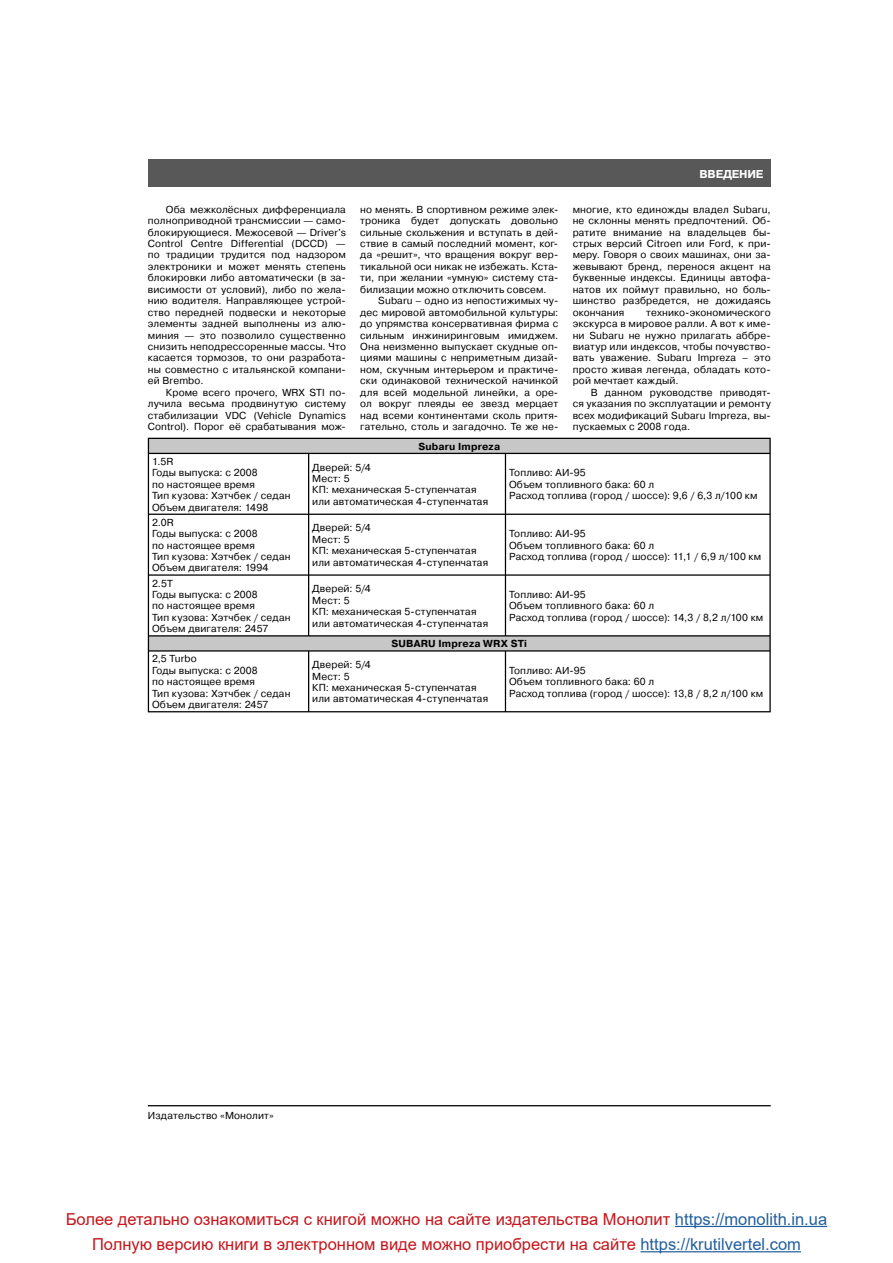
<style>
.page{position:relative;width:893px;height:1263px;background:#fff}
.page>*{position:absolute;margin:0;border:0;box-sizing:border-box;transform-origin:0 0}
.t1{font:16.5px "Arial";color:#c4161c}
.t2{font:700 11.4px "Pragmatica C";letter-spacing:-.02em;color:#fff}
.t3{font:10.2px/11.4px "Pragmatica C";letter-spacing:.015em;color:#000}
.t4{font:700 10.2px "Pragmatica C";letter-spacing:.02em;color:#000}
.s1{color:#215e9e}
</style>
<div class="page">
<hr style="left:148px;top:1105px;width:623px;height:1px;background:#000">
<div style="left:148px;top:159px;width:623px;height:28px;background:#585858"></div>
<svg style="left:149px;top:439px;width:620px;height:211px"></svg>
<hr style="left:148px;top:438px;width:161px;height:1px;background:#000">
<svg style="left:148px;top:439px;width:1px;height:14px"></svg>
<hr style="left:309px;top:438px;width:462px;height:1px;background:#000">
<svg style="left:769px;top:439px;width:2px;height:14px"></svg>
<hr style="left:148px;top:453px;width:161px;height:1px;background:#000">
<hr style="left:148px;top:454px;width:1px;height:60px;background:#000">
<hr style="left:309px;top:453px;width:196px;height:1px;background:#000">
<hr style="left:308px;top:454px;width:1px;height:60px;background:#000">
<hr style="left:505px;top:453px;width:266px;height:1px;background:#000">
<hr style="left:505px;top:454px;width:1px;height:60px;background:#000">
<hr style="left:769px;top:454px;width:2px;height:60px;background:#000">
<hr style="left:148px;top:514px;width:161px;height:1px;background:#000">
<hr style="left:148px;top:515px;width:1px;height:59px;background:#000">
<hr style="left:309px;top:514px;width:196px;height:1px;background:#000">
<hr style="left:308px;top:515px;width:1px;height:59px;background:#000">
<hr style="left:505px;top:514px;width:266px;height:1px;background:#000">
<hr style="left:505px;top:515px;width:1px;height:59px;background:#000">
<hr style="left:769px;top:515px;width:2px;height:59px;background:#000">
<hr style="left:148px;top:574px;width:161px;height:2px;background:#000">
<hr style="left:148px;top:576px;width:1px;height:59px;background:#000">
<hr style="left:309px;top:574px;width:196px;height:2px;background:#000">
<hr style="left:308px;top:576px;width:1px;height:59px;background:#000">
<hr style="left:505px;top:574px;width:266px;height:2px;background:#000">
<hr style="left:505px;top:576px;width:1px;height:59px;background:#000">
<hr style="left:769px;top:576px;width:2px;height:59px;background:#000">
<hr style="left:148px;top:635px;width:161px;height:1px;background:#000">
<svg style="left:148px;top:636px;width:1px;height:14px"></svg>
<hr style="left:309px;top:635px;width:462px;height:1px;background:#000">
<svg style="left:769px;top:636px;width:2px;height:14px"></svg>
<hr style="left:148px;top:650px;width:161px;height:1px;background:#000">
<hr style="left:148px;top:652px;width:1px;height:59px;background:#000">
<hr style="left:309px;top:650px;width:196px;height:1px;background:#000">
<hr style="left:308px;top:652px;width:1px;height:59px;background:#000">
<hr style="left:505px;top:650px;width:266px;height:1px;background:#000">
<hr style="left:505px;top:652px;width:1px;height:59px;background:#000">
<hr style="left:769px;top:652px;width:2px;height:59px;background:#000">
<hr style="left:148px;top:711px;width:623px;height:1px;background:#000">
<hr style="left:640px;top:1251px;width:161px;height:1px;background:#215e9e">
<hr style="left:675px;top:1226px;width:152px;height:1px;background:#215e9e">
<p class="t3" style="left:148px;top:204px;width:200px;text-align:justify;text-indent:18px">Оба межколёсных дифференциала полноприводной трансмиссии — само&shy;блокирующиеся. Межосевой — Driver's Control Centre Differential (DCCD) — по традиции трудится под надзором электроники и может менять степень блокировки либо автоматически (в за&shy;висимости от условий), либо по жела&shy;нию водителя. Направляющее устрой&shy;ство передней подвески и некоторые элементы задней выполнены из алю&shy;миния — это позволило существенно снизить неподрессоренные массы. Что касается тормозов, то они разработа&shy;ны совместно с итальянской компани&shy;ей Brembo.</p>
<p class="t3" style="left:148px;top:386px;width:200px;text-align:justify;text-indent:18px">Кроме всего прочего, WRX STI по&shy;лучила весьма продвинутую систему стабилизации VDC (Vehicle Dynamics Control). Порог её срабатывания мож-</p>
<p class="t3" style="left:360px;top:204px;width:200px;text-align:justify">но менять. В спортивном режиме элек&shy;троника будет допускать довольно сильные скольжения и вступать в дей&shy;ствие в самый последний момент, ког&shy;да «решит», что вращения вокруг вер&shy;тикальной оси никак не избежать. Кста&shy;ти, при желании «умную» систему ста&shy;билизации можно отключить совсем.</p>
<p class="t3" style="left:360px;top:295px;width:200px;text-align:justify;text-indent:18px">Subaru – одно из непостижимых чу&shy;дес мировой автомобильной культуры: до упрямства консервативная фирма с сильным инжиниринговым имиджем.<br>Она неизменно выпускает скудные оп&shy;циями машины с неприметным дизай&shy;ном, скучным интерьером и практиче&shy;ски одинаковой технической начинкой для всей модельной линейки, а оре&shy;ол вокруг плеяды ее звезд мерцает над всеми континентами сколь притя&shy;гательно, столь и загадочно. Те же не-</p>
<p class="t4" style="left:418px;top:441px;width:83px">Subaru Impreza</p>
<p class="t2" style="left:699px;top:167px;width:65px">ВВЕДЕНИЕ</p>
<p class="t3" style="left:573px;top:204px;width:200px;text-align:justify">многие, кто единожды владел Subaru, не склонны менять предпочтений. Об&shy;ратите внимание на владельцев бы&shy;стрых версий Citroen или Ford, к при&shy;меру. Говоря о своих машинах, они за&shy;жевывают бренд, перенося акцент на буквенные индексы. Единицы автофа&shy;натов их поймут правильно, но боль&shy;шинство разбредется, не дожидаясь окончания</p>
<p class="t3" style="left:573px;top:306px;width:200px;text-align:justify;text-indent:74px">технико-экономического экскурса в мировое ралли. А вот к име&shy;ни Subaru не нужно прилагать аббре&shy;виатур или индексов, чтобы почувство&shy;вать уважение. Subaru Impreza – это просто живая легенда, обладать кото&shy;рой мечтает каждый.</p>
<p class="t3" style="left:573px;top:386px;width:200px;text-align:justify;text-indent:18px">В данном руководстве приводят&shy;ся указания по эксплуатации и ремонту всех модификаций Subaru Impreza, вы&shy;пускаемых с 2008 года.</p>
<p class="t3" style="left:152px;top:456px;width:140px">1.5R<br>Годы выпуска: с 2008<br>по настоящее время<br>Тип кузова: Хэтчбек / седан<br>Объем двигателя: 1498</p>
<p class="t3" style="left:312px;top:461px;width:178px">Дверей: 5/4<br>Мест: 5<br>КП: механическая 5-ступенчатая или автоматическая 4-ступенчатая</p>
<p class="t3" style="left:509px;top:467px;width:250px">Топливо: АИ-95<br>Объем топливного бака: 60 л<br>Расход топлива (город / шоссе): 9,6 / 6,3 л/100 км</p>
<p class="t3" style="left:152px;top:517px;width:140px">2.0R<br>Годы выпуска: с 2008<br>по настоящее время<br>Тип кузова: Хэтчбек / седан<br>Объем двигателя: 1994</p>
<p class="t3" style="left:312px;top:522px;width:178px">Дверей: 5/4<br>Мест: 5<br>КП: механическая 5-ступенчатая или автоматическая 4-ступенчатая</p>
<p class="t3" style="left:509px;top:528px;width:254px">Топливо: АИ-95<br>Объем топливного бака: 60 л<br>Расход топлива (город / шоссе): 11,1 / 6,9 л/100 км</p>
<p class="t3" style="left:152px;top:577px;width:140px">2.5T<br>Годы выпуска: с 2008<br>по настоящее время<br>Тип кузова: Хэтчбек / седан<br>Объем двигателя: 2457</p>
<p class="t3" style="left:312px;top:583px;width:178px">Дверей: 5/4<br>Мест: 5<br>КП: механическая 5-ступенчатая или автоматическая 4-ступенчатая</p>
<p class="t3" style="left:509px;top:589px;width:256px">Топливо: АИ-95<br>Объем топливного бака: 60 л<br>Расход топлива (город / шоссе): 14,3 / 8,2 л/100 км</p>
<p class="t4" style="left:391px;top:638px;width:137px">SUBARU Impreza WRX STi</p>
<p class="t3" style="left:152px;top:653px;width:140px">2,5 Turbo<br>Годы выпуска: с 2008<br>по настоящее время<br>Тип кузова: Хэтчбек / седан<br>Объем двигателя: 2457</p>
<p class="t3" style="left:312px;top:659px;width:178px">Дверей: 5/4<br>Мест: 5<br>КП: механическая 5-ступенчатая или автоматическая 4-ступенчатая</p>
<p class="t3" style="left:509px;top:665px;width:256px">Топливо: АИ-95<br>Объем топливного бака: 60 л<br>Расход топлива (город / шоссе): 13,8 / 8,2 л/100 км</p>
<p class="t3" style="left:148px;top:1110px;width:128px">Издательство «Монолит»</p>
<h1 class="t1" style="left:66px;top:1207px;width:763px">Более детально ознакомиться с книгой можно на сайте издательства Монолит <span class="s1">https://monolith.in.ua</span></h1>
<h1 class="t1" style="left:92px;top:1233px;width:710px">Полную версию книги в электронном виде можно приобрести на сайте <span class="s1">https://krutilvertel.com</span></h1>
</div>
